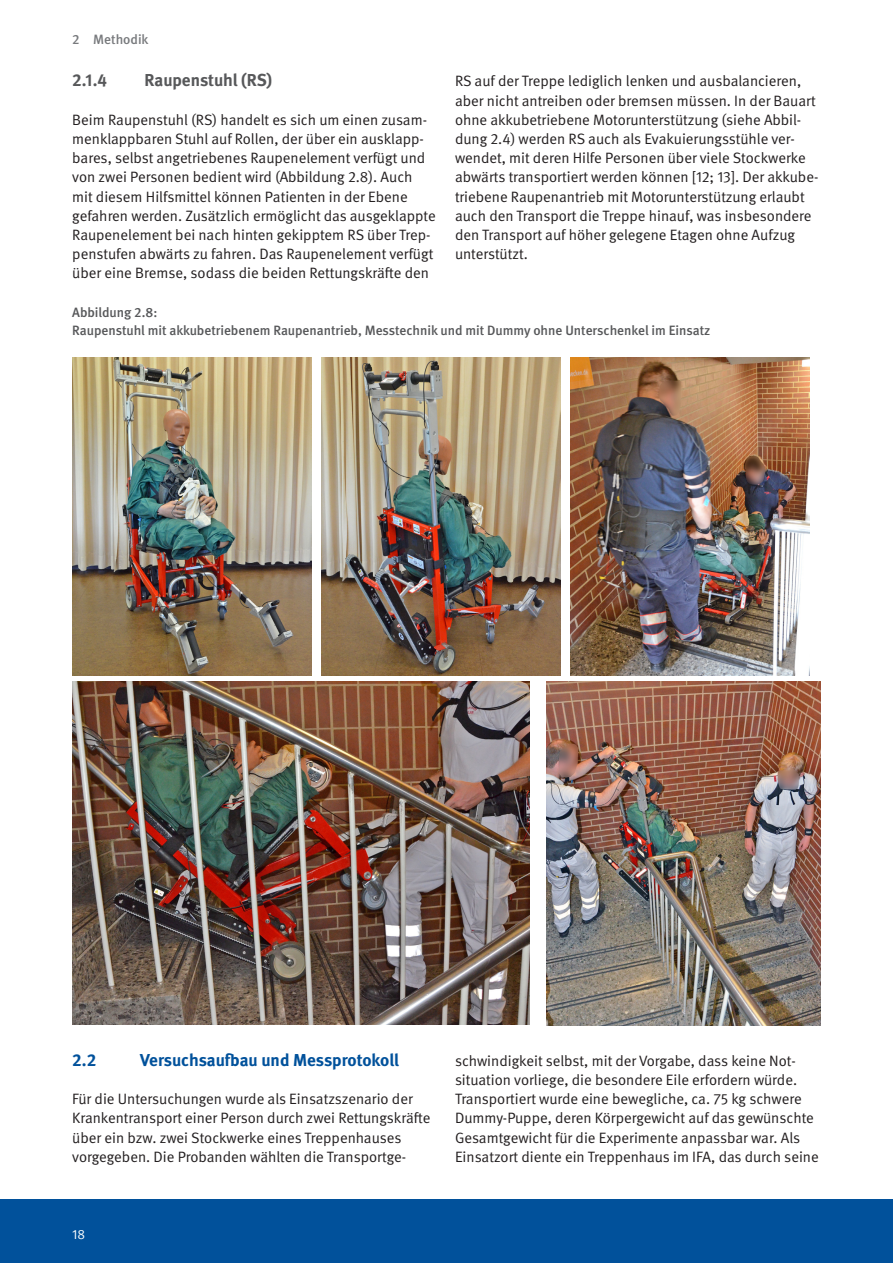
<style>
.page{position:relative;width:893px;height:1263px;background:#fff}
.page>*{position:absolute;margin:0;border:0;box-sizing:border-box;transform-origin:0 0}
.Überschrift_1_1_blau{font:700 17.25px "DGUV Meta";letter-spacing:-.005em;color:#01519b}
.Überschrift_1_1_1{font:700 17.25px "DGUV Meta";letter-spacing:-.005em;color:#57585a}
.Grundtext{font:15px/19.2px "DGUV Meta";color:#231f20}
.Abbildungsüberschrif{font:500 13.5px/18px "DGUV Meta";color:#57585a}
.Kolumnentitel_links{font:500 13.5px "DGUV Meta";color:#787a7d}
.t1{font:13.5px "DGUV Meta";color:#fff}
</style>
<div class="page">
<div style="left:0;top:1199px;width:893px;height:64px;background:#01519b"></div>
<img style="left:72px;top:357px;width:239px;height:319px">
<img style="left:321px;top:357px;width:239px;height:319px">
<img style="left:570px;top:357px;width:239px;height:319px">
<img style="left:72px;top:682px;width:458px;height:343px">
<img style="left:547px;top:682px;width:274px;height:344px">
<p class="Kolumnentitel_links" style="left:72px;top:32px;width:78px">2 Methodik</p>
<p class="Überschrift_1_1_1" style="left:72px;top:70px;width:36px">2.1.4</p>
<p class="Überschrift_1_1_1" style="left:145px;top:70px;width:129px">Raupenstuhl (RS)</p>
<p class="Grundtext" style="left:72px;top:110px;width:365px">Beim Raupenstuhl (RS) handelt es sich um einen zusam&shy;menklappbaren Stuhl auf Rollen, der über ein ausklapp&shy;bares, selbst angetriebenes Raupenelement verfügt und von zwei Personen bedient wird (Abbildung 2.8). Auch mit diesem Hilfsmittel können Patienten in der Ebene gefahren werden. Zusätzlich ermöglicht das ausgeklappte Raupenelement bei nach hinten gekipptem RS über Trep&shy;penstufen abwärts zu fahren. Das Raupenelement verfügt über eine Bremse, sodass die beiden Rettungskräfte den</p>
<p class="Grundtext" style="left:455px;top:72px;width:365px">RS auf der Treppe lediglich lenken und ausbalancieren, aber nicht antreiben oder bremsen müssen. In der Bauart ohne akkubetriebene Motorunterstützung (siehe Abbil&shy;dung 2.4) werden RS auch als Evakuierungsstühle ver&shy;wendet, mit deren Hilfe Personen über viele Stockwerke abwärts transportiert werden können [12; 13]. Der akkube&shy;triebene Raupenantrieb mit Motorunterstützung erlaubt auch den Transport die Treppe hinauf, was insbesondere den Transport auf höher gelegene Etagen ohne Aufzug unterstützt.</p>
<p class="Abbildungsüberschrif" style="left:72px;top:304px;width:640px">Abbildung 2.8:<br>Raupenstuhl mit akkubetriebenem Raupenantrieb, Messtechnik und mit Dummy ohne Unterschenkel im Einsatz</p>
<p class="Überschrift_1_1_blau" style="left:72px;top:1049px;width:26px">2.2</p>
<p class="Überschrift_1_1_blau" style="left:140px;top:1049px;width:260px">Versuchsaufbau und Messprotokoll</p>
<p class="Grundtext" style="left:72px;top:1090px;width:360px">Für die Untersuchungen wurde als Einsatzszenario der Krankentransport einer Person durch zwei Rettungskräfte über ein bzw. zwei Stockwerke eines Treppenhauses vorgegeben. Die Probanden wählten die Transportge-</p>
<p class="Grundtext" style="left:455px;top:1051px;width:365px">schwindigkeit selbst, mit der Vorgabe, dass keine Not&shy;situation vorliege, die besondere Eile erfordern würde.<br>Transportiert wurde eine bewegliche, ca. 75 kg schwere Dummy-Puppe, deren Körpergewicht auf das gewünschte Gesamtgewicht für die Experimente anpassbar war. Als Einsatzort diente ein Treppenhaus im IFA, das durch seine</p>
<p class="t1" style="left:72px;top:1226px;width:14px">18</p>
</div>
